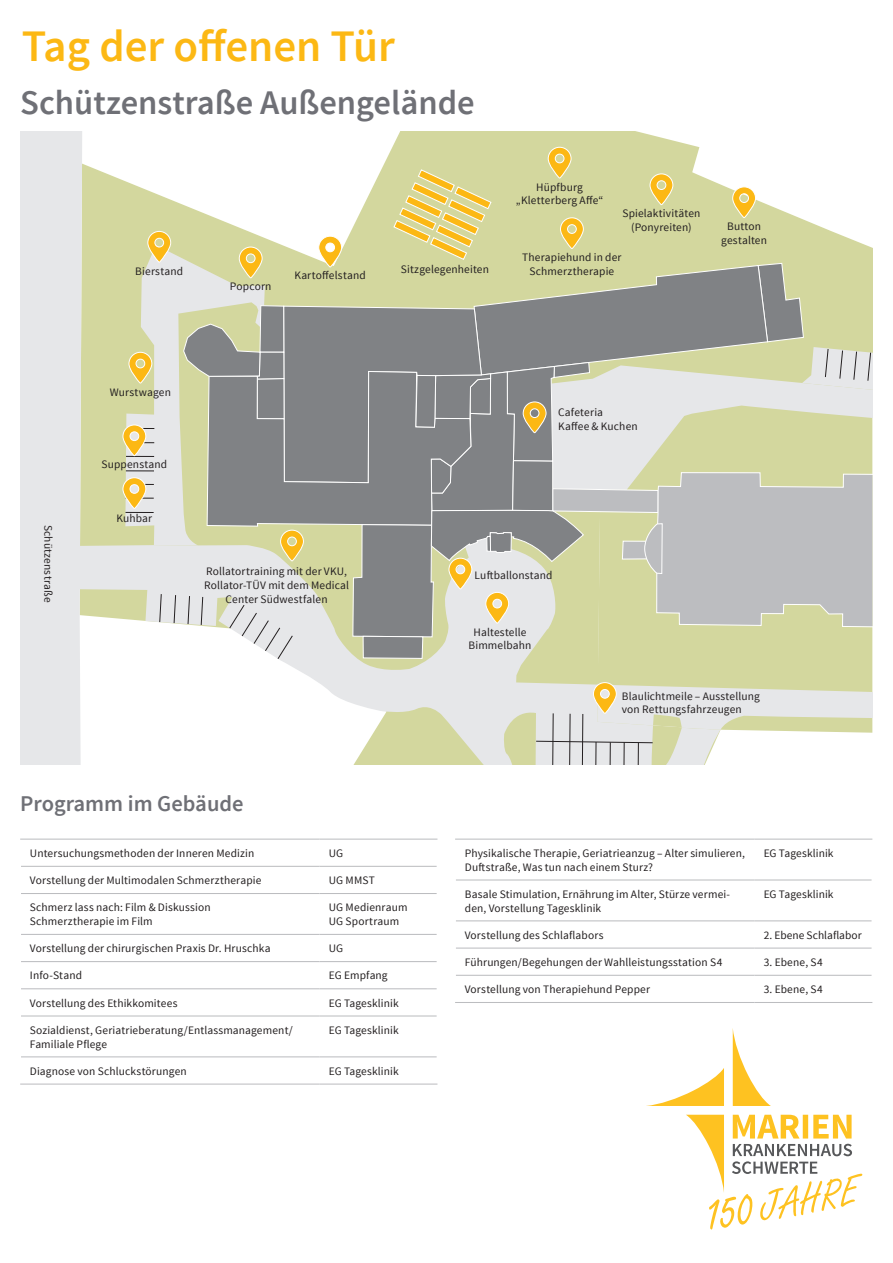
<style>
.page{position:relative;width:893px;height:1263px;background:#fff}
.page>*{position:absolute;margin:0;border:0;box-sizing:border-box;transform-origin:0 0}
.t1{font:600 45px "Source Sans Pro";color:#fcb814}
.t2{font:600 34.5px "Source Sans Pro";color:#6f7076}
.t3{font:600 22.5px "Source Sans Pro";color:#6f7076}
.t4{font:11.4px/13.6px "Source Sans Pro";letter-spacing:.01em;color:#231f20}
</style>
<div class="page">
<svg style="left:83px;top:131px;width:789px;height:602px;fill:#d3d79e"></svg>
<svg style="left:83px;top:528px;width:637px;height:237px"></svg>
<div style="left:20px;top:131px;width:63px;height:634px;background:#e6e7e9"></div>
<svg style="left:597px;top:659px;width:275px;height:71px;fill:#d3d79e"></svg>
<svg style="left:503px;top:682px;width:150px;height:83px"></svg>
<svg style="left:122px;top:147px;width:750px;height:512px"></svg>
<hr style="left:20px;top:838px;width:299px;height:2px;background:#bcbdc0">
<hr style="left:319px;top:838px;width:118px;height:2px;background:#bcbdc0">
<hr style="left:21px;top:866px;width:298px;height:1px;background:#bcbdc0">
<hr style="left:319px;top:866px;width:118px;height:1px;background:#bcbdc0">
<hr style="left:21px;top:893px;width:298px;height:1px;background:#bcbdc0">
<hr style="left:319px;top:893px;width:118px;height:1px;background:#bcbdc0">
<hr style="left:21px;top:934px;width:298px;height:1px;background:#bcbdc0">
<hr style="left:319px;top:934px;width:118px;height:1px;background:#bcbdc0">
<hr style="left:21px;top:961px;width:298px;height:1px;background:#bcbdc0">
<hr style="left:319px;top:961px;width:118px;height:1px;background:#bcbdc0">
<hr style="left:21px;top:988px;width:298px;height:1px;background:#bcbdc0">
<hr style="left:319px;top:988px;width:118px;height:1px;background:#bcbdc0">
<hr style="left:21px;top:1015px;width:298px;height:1px;background:#bcbdc0">
<hr style="left:319px;top:1015px;width:118px;height:1px;background:#bcbdc0">
<hr style="left:21px;top:1056px;width:298px;height:1px;background:#bcbdc0">
<hr style="left:319px;top:1056px;width:118px;height:1px;background:#bcbdc0">
<hr style="left:20px;top:1083px;width:299px;height:1px;background:#bcbdc0">
<hr style="left:319px;top:1083px;width:118px;height:1px;background:#bcbdc0">
<hr style="left:455px;top:838px;width:299px;height:2px;background:#bcbdc0">
<hr style="left:754px;top:838px;width:118px;height:2px;background:#bcbdc0">
<hr style="left:456px;top:879px;width:298px;height:1px;background:#bcbdc0">
<hr style="left:754px;top:879px;width:117px;height:1px;background:#bcbdc0">
<hr style="left:456px;top:920px;width:298px;height:1px;background:#bcbdc0">
<hr style="left:754px;top:920px;width:117px;height:1px;background:#bcbdc0">
<hr style="left:456px;top:947px;width:298px;height:1px;background:#bcbdc0">
<hr style="left:754px;top:947px;width:117px;height:1px;background:#bcbdc0">
<hr style="left:456px;top:975px;width:298px;height:1px;background:#bcbdc0">
<hr style="left:754px;top:975px;width:117px;height:1px;background:#bcbdc0">
<hr style="left:455px;top:1002px;width:299px;height:1px;background:#bcbdc0">
<hr style="left:754px;top:1002px;width:118px;height:1px;background:#bcbdc0">
<svg style="left:646px;top:1068px;width:78px;height:38px"></svg>
<svg style="left:733px;top:1030px;width:38px;height:76px"></svg>
<svg style="left:686px;top:1115px;width:176px;height:114px"></svg>
<h1 class="t1" style="left:22px;top:18px;width:375px">Tag der offenen Tür</h1>
<h2 class="t2" style="left:20px;top:81px;width:456px">Schützenstraße Außengelände</h2>
<p class="t4" style="left:135px;top:264px;width:49px">Bierstand</p>
<p class="t4" style="left:230px;top:280px;width:43px">Popcorn</p>
<p class="t4" style="left:294px;top:269px;width:73px">Kartoffelstand</p>
<p class="t4" style="left:516px;top:180px;width:89px;text-align:center">Hüpfburg „Kletterberg Affe“</p>
<p class="t4" style="left:622px;top:207px;width:80px;text-align:center">Spielaktivitäten (Ponyreiten)</p>
<p class="t4" style="left:522px;top:251px;width:101px">Therapiehund in der</p>
<p class="t4" style="left:401px;top:263px;width:90px">Sitzgelegenheiten</p>
<p class="t4" style="left:530px;top:264px;width:86px">Schmerztherapie</p>
<p class="t4" style="left:721px;top:220px;width:47px;text-align:center">Button gestalten</p>
<p class="t4" style="left:55px;top:525px;width:79px;rotate:90deg">Schützenstraße</p>
<p class="t4" style="left:110px;top:385px;width:63px">Wurstwagen</p>
<p class="t4" style="left:102px;top:458px;width:67px">Suppenstand</p>
<p class="t4" style="left:117px;top:512px;width:37px">Kuhbar</p>
<p class="t4" style="left:204px;top:565px;width:147px;text-align:center">Rollatortraining mit der VKU,<br>Rollator-TÜV mit dem Medical<br>Center Südwestfalen</p>
<p class="t4" style="left:558px;top:405px;width:81px">Cafeteria<br>Kaffee &amp; Kuchen</p>
<p class="t4" style="left:475px;top:568px;width:80px">Luftballonstand</p>
<p class="t4" style="left:469px;top:625px;width:64px;text-align:center">Haltestelle<br>Bimmelbahn</p>
<h3 class="t3" style="left:20px;top:789px;width:225px">Programm im Gebäude</h3>
<p class="t4" style="left:30px;top:846px;width:226px">Untersuchungsmethoden der Inneren Medizin</p>
<p class="t4" style="left:329px;top:846px;width:16px">UG</p>
<p class="t4" style="left:30px;top:874px;width:233px">Vorstellung der Multimodalen Schmerztherapie</p>
<p class="t4" style="left:329px;top:874px;width:48px">UG MMST</p>
<p class="t4" style="left:30px;top:901px;width:182px">Schmerz lass nach: Film &amp; Diskussion<br>Schmerztherapie im Film</p>
<p class="t4" style="left:329px;top:901px;width:80px">UG Medienraum<br>UG Sportraum</p>
<p class="t4" style="left:30px;top:942px;width:242px">Vorstellung der chirurgischen Praxis Dr. Hruschka</p>
<p class="t4" style="left:329px;top:942px;width:16px">UG</p>
<p class="t4" style="left:30px;top:969px;width:54px">Info-Stand</p>
<p class="t4" style="left:329px;top:969px;width:60px">EG Empfang</p>
<p class="t4" style="left:30px;top:996px;width:149px">Vorstellung des Ethikkomitees</p>
<p class="t4" style="left:329px;top:996px;width:71px">EG Tagesklinik</p>
<p class="t4" style="left:30px;top:1023px;width:264px">Sozialdienst, Geriatrieberatung/Entlassmanagement/<br>Familiale Pflege</p>
<p class="t4" style="left:329px;top:1023px;width:71px">EG Tagesklinik</p>
<p class="t4" style="left:30px;top:1064px;width:158px">Diagnose von Schluckstörungen</p>
<p class="t4" style="left:329px;top:1064px;width:71px">EG Tagesklinik</p>
<p class="t4" style="left:622px;top:689px;width:139px">Blaulichtmeile – Ausstellung von Rettungsfahrzeugen</p>
<p class="t4" style="left:465px;top:846px;width:282px">Physikalische Therapie, Geriatrieanzug – Alter simulieren,<br>Duftstraße, Was tun nach einem Sturz?</p>
<p class="t4" style="left:764px;top:846px;width:71px">EG Tagesklinik</p>
<p class="t4" style="left:465px;top:887px;width:267px">Basale Stimulation, Ernährung im Alter, Stürze vermei&shy;den, Vorstellung Tagesklinik</p>
<p class="t4" style="left:764px;top:887px;width:71px">EG Tagesklinik</p>
<p class="t4" style="left:465px;top:928px;width:140px">Vorstellung des Schlaflabors</p>
<p class="t4" style="left:764px;top:928px;width:100px">2. Ebene Schlaflabor</p>
<p class="t4" style="left:465px;top:955px;width:259px">Führungen/Begehungen der Wahlleistungsstation S4</p>
<p class="t4" style="left:764px;top:955px;width:61px">3. Ebene, S4</p>
<p class="t4" style="left:465px;top:983px;width:187px">Vorstellung von Therapiehund Pepper</p>
<p class="t4" style="left:764px;top:983px;width:61px">3. Ebene, S4</p>
</div>
